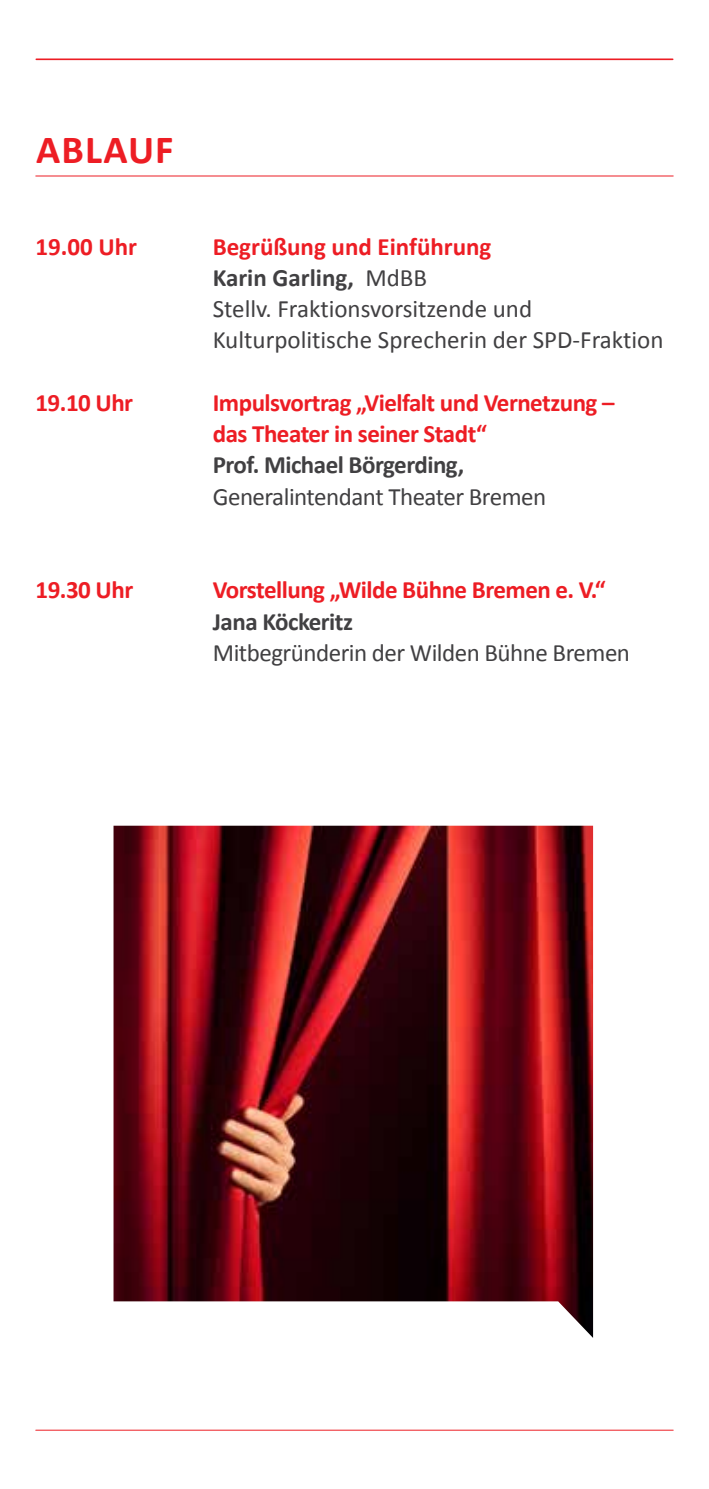
<style>
.page{position:relative;width:709px;height:1489px;background:#fff}
.page>*{position:absolute;margin:0;border:0;box-sizing:border-box;transform-origin:0 0}
.t1{font:700 40px "Calibri";color:#ed1d24}
.t2{font:700 25px/31.2px "Calibri";letter-spacing:-.02em;color:#ed1d24}
.t3{font:25px/31.2px "Calibri";color:#414042}
.t4{font:25px "Calibri";letter-spacing:-.02em;color:#414042}
.t5{font:700 25px "Calibri";letter-spacing:-.02em;color:#414042}
.s1{font-weight:700;color:#ed1d24}
.s2{font-weight:700}
</style>
<div class="page">
<img style="left:113px;top:825px;width:480px;height:512px">
<hr style="left:36px;top:58px;width:636px;height:2px;background:#ed1d24">
<hr style="left:36px;top:175px;width:637px;height:1px;background:#ed1d24">
<hr style="left:36px;top:1429px;width:637px;height:1px;background:#ed1d24">
<h1 class="t1" style="left:36px;top:124px;width:139px">Ablauf</h1>
<p class="t2" style="left:35px;top:230px;width:103px">19.00 Uhr</p>
<p class="t3" style="left:213px;top:231px;width:452px"><span class="s1">Begrüßung und Einführung<br></span><span class="s2">Karin Garling,</span> MdBB<br>Stellv. Fraktionsvorsitzende und<br>Kulturpolitische Sprecherin der SPD-Fraktion</p>
<p class="t2" style="left:213px;top:387px;width:403px">mpulsvortrag „Vielfalt und Vernetzung – das Theater in seiner Stadt“</p>
<p class="t5" style="left:213px;top:449px;width:253px">Prof. Michael Börgerding,</p>
<p class="t4" style="left:213px;top:480px;width:335px">Generalintendant Theater Bremen</p>
<p class="t2" style="left:35px;top:387px;width:144px">19.10 Uhr I</p>
<p class="t2" style="left:36px;top:574px;width:99px">19.30 Uhr</p>
<p class="t2" style="left:213px;top:574px;width:394px">Vorstellung „Wilde Bühne Bremen e. V.“</p>
<p class="t5" style="left:213px;top:605px;width:142px">Jana Köckeritz</p>
<p class="t4" style="left:213px;top:637px;width:419px">Mitbegründerin der Wilden Bühne Bremen</p>
</div>
